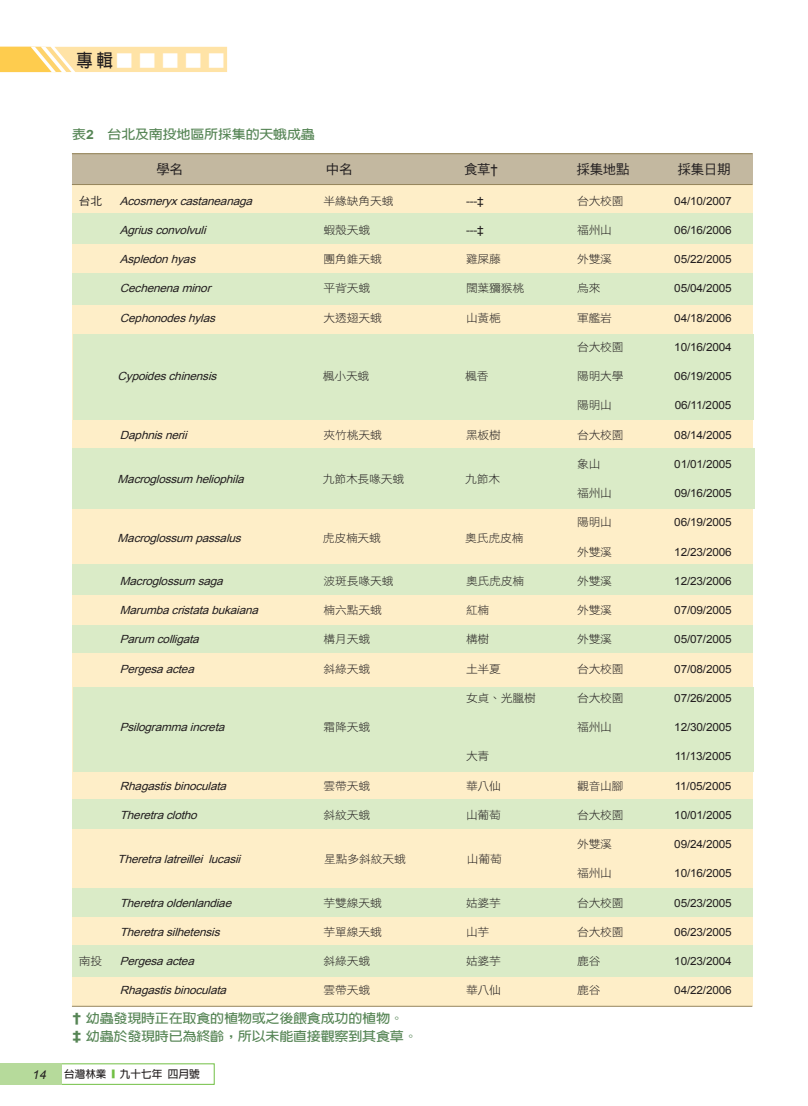
<style>
.page{position:relative;width:808px;height:1106px;background:#fff}
.page>*{position:absolute;margin:0;border:0;box-sizing:border-box;transform-origin:0 0}
.t1{font:700 14.4px "AR Hei B5";color:#fff}
.表格內-標題{font:13.35px "DF Hei Std W5";letter-spacing:-.015em;color:#231f20}
.表格標題{font:700 12.75px "AR Hei B5";letter-spacing:-.015em;color:#568555;scale:1.1 1}
.t2{font:italic 12.15px "Arial";color:#231f20}
.表格內-內文{font:italic 11.25px "Arial";color:#231f20;scale:1.05 1}
.表格內-內文-2{font:11.25px "Arial";letter-spacing:-.015em;color:#231f20;scale:1.05 1}
.表格內-內文-3{font:11.25px "DF Hei Std W3";letter-spacing:-.015em;color:#231f20;scale:1.05 1}
.表格內-內文-4{font:11.25px "DF Hei Std W5";color:#231f20;scale:1.05 1}
.t3{font:700 10.65px "AR Hei B5";color:#231f20}
.s1{font-size:18px;color:#231f20}
.s2{font-family:"Arial"}
.s3{font-family:"Arial";font-weight:900}
.s4{color:#71bf44}
</style>
<div class="page">
<div style="left:0;top:1063px;width:62px;height:21px;background:#b6da9b"></div>
<svg style="left:0;top:47px;width:227px;height:25px;background:#fedf98"></svg>
<div style="left:72px;top:160px;width:680px;height:846px;background:#feeec8"></div>
<div style="left:72px;top:153px;width:680px;height:31px;background:#c3b8a0"></div>
<hr style="left:72px;top:184px;width:680px;height:1px;background:#96855c">
<hr style="left:72px;top:153px;width:680px;height:1px;background:#96855c">
<div style="left:72px;top:213px;width:680px;height:31px;background:#daebc7"></div>
<div style="left:72px;top:273px;width:680px;height:32px;background:#daebc7"></div>
<div style="left:72px;top:449px;width:682px;height:60px;background:#daebc7"></div>
<div style="left:72px;top:565px;width:681px;height:30px;background:#daebc7"></div>
<div style="left:72px;top:625px;width:680px;height:28px;background:#daebc7"></div>
<div style="left:72px;top:799px;width:681px;height:30px;background:#daebc7"></div>
<div style="left:72px;top:945px;width:681px;height:32px;background:#daebc7"></div>
<div style="left:72px;top:888px;width:681px;height:29px;background:#daebc7"></div>
<hr style="left:72px;top:1006px;width:680px;height:1px;background:#96855c">
<div style="left:73px;top:334px;width:680px;height:86px;background:#daebc7"></div>
<div style="left:73px;top:687px;width:680px;height:85px;background:#daebc7"></div>
<p class="t1" style="left:77px;top:53px;width:149px"><span class="s1">專輯</span>█████</p>
<p class="表格標題" style="left:72px;top:128px;width:222px">表<span class="s2">2</span> 台北及南投地區所採集的天蛾成蟲</p>
<p class="表格內-標題" style="left:156px;top:162px;width:28px">學名</p>
<p class="表格內-標題" style="left:326px;top:162px;width:28px">中名</p>
<p class="表格內-標題" style="left:464px;top:162px;width:35px">食草<span class="s2">†</span></p>
<p class="表格內-標題" style="left:576px;top:162px;width:54px">採集地點</p>
<p class="表格內-標題" style="left:677px;top:162px;width:54px">採集日期</p>
<p class="表格內-內文-4" style="left:79px;top:194px;width:24px">台北</p>
<p class="表格內-內文" style="left:120px;top:193px;width:131px">Acosmeryx castaneanaga</p>
<p class="表格內-內文-3" style="left:323px;top:194px;width:68px">半緣缺角天蛾</p>
<p class="表格內-內文-2" style="left:466px;top:193px;width:18px">---‡</p>
<p class="表格內-內文-3" style="left:577px;top:194px;width:46px">台大校園</p>
<p class="表格內-內文-2" style="left:674px;top:193px;width:56px">04/10/2007</p>
<p class="表格內-內文" style="left:120px;top:222px;width:87px">Agrius convolvuli</p>
<p class="表格內-內文-3" style="left:323px;top:224px;width:46px">蝦殼天蛾</p>
<p class="表格內-內文-2" style="left:466px;top:222px;width:18px">---‡</p>
<p class="表格內-內文-3" style="left:577px;top:224px;width:35px">福州山</p>
<p class="表格內-內文-2" style="left:674px;top:222px;width:56px">06/16/2006</p>
<p class="表格內-內文" style="left:120px;top:252px;width:77px">Aspledon hyas</p>
<p class="表格內-內文-3" style="left:323px;top:253px;width:57px">團角錐天蛾</p>
<p class="表格內-內文-3" style="left:466px;top:253px;width:35px">雞屎藤</p>
<p class="表格內-內文-3" style="left:577px;top:253px;width:35px">外雙溪</p>
<p class="表格內-內文-2" style="left:674px;top:252px;width:56px">05/22/2005</p>
<p class="表格內-內文" style="left:120px;top:281px;width:92px">Cechenena minor</p>
<p class="表格內-內文-3" style="left:323px;top:282px;width:46px">平背天蛾</p>
<p class="表格內-內文-3" style="left:466px;top:282px;width:57px">闊葉獼猴桃</p>
<p class="表格內-內文-3" style="left:577px;top:282px;width:24px">烏來</p>
<p class="表格內-內文-2" style="left:674px;top:281px;width:56px">05/04/2005</p>
<p class="表格內-內文" style="left:120px;top:310px;width:96px">Cephonodes hylas</p>
<p class="表格內-內文-3" style="left:323px;top:311px;width:57px">大透翅天蛾</p>
<p class="表格內-內文-3" style="left:466px;top:311px;width:35px">山黃梔</p>
<p class="表格內-內文-3" style="left:577px;top:311px;width:35px">軍艦岩</p>
<p class="表格內-內文-2" style="left:674px;top:310px;width:56px">04/18/2006</p>
<p class="表格內-內文-3" style="left:577px;top:341px;width:46px">台大校園</p>
<p class="表格內-內文-2" style="left:674px;top:339px;width:56px">10/16/2004</p>
<p class="表格內-內文-3" style="left:577px;top:370px;width:46px">陽明大學</p>
<p class="表格內-內文-2" style="left:674px;top:369px;width:56px">06/19/2005</p>
<p class="表格內-內文-3" style="left:577px;top:399px;width:35px">陽明山</p>
<p class="表格內-內文-2" style="left:675px;top:398px;width:55px">06/11/2005</p>
<p class="表格內-內文" style="left:120px;top:427px;width:69px">Daphnis nerii</p>
<p class="表格內-內文-3" style="left:323px;top:428px;width:57px">夾竹桃天蛾</p>
<p class="表格內-內文-3" style="left:466px;top:428px;width:35px">黑板樹</p>
<p class="表格內-內文-3" style="left:577px;top:428px;width:46px">台大校園</p>
<p class="表格內-內文-2" style="left:674px;top:427px;width:56px">08/14/2005</p>
<p class="表格內-內文-3" style="left:577px;top:458px;width:24px">象山</p>
<p class="表格內-內文-2" style="left:674px;top:456px;width:56px">01/01/2005</p>
<p class="表格內-內文-3" style="left:577px;top:487px;width:35px">福州山</p>
<p class="表格內-內文-2" style="left:674px;top:486px;width:56px">09/16/2005</p>
<p class="表格內-內文-3" style="left:577px;top:516px;width:35px">陽明山</p>
<p class="表格內-內文-2" style="left:674px;top:515px;width:56px">06/19/2005</p>
<p class="表格內-內文-3" style="left:577px;top:545px;width:35px">外雙溪</p>
<p class="表格內-內文-2" style="left:674px;top:544px;width:56px">12/23/2006</p>
<p class="表格內-內文" style="left:120px;top:573px;width:103px">Macroglossum saga</p>
<p class="表格內-內文-3" style="left:323px;top:574px;width:68px">波斑長喙天蛾</p>
<p class="表格內-內文-3" style="left:466px;top:574px;width:57px">奧氏虎皮楠</p>
<p class="表格內-內文-3" style="left:577px;top:574px;width:35px">外雙溪</p>
<p class="表格內-內文-2" style="left:674px;top:573px;width:56px">12/23/2006</p>
<p class="表格內-內文" style="left:120px;top:602px;width:137px">Marumba cristata bukaiana</p>
<p class="表格內-內文-3" style="left:323px;top:604px;width:57px">楠六點天蛾</p>
<p class="表格內-內文-3" style="left:466px;top:604px;width:24px">紅楠</p>
<p class="表格內-內文-3" style="left:577px;top:604px;width:35px">外雙溪</p>
<p class="表格內-內文-2" style="left:674px;top:602px;width:56px">07/09/2005</p>
<p class="表格內-內文" style="left:120px;top:632px;width:80px">Parum colligata</p>
<p class="表格內-內文-3" style="left:323px;top:633px;width:46px">構月天蛾</p>
<p class="表格內-內文-3" style="left:466px;top:633px;width:24px">構樹</p>
<p class="表格內-內文-3" style="left:577px;top:633px;width:35px">外雙溪</p>
<p class="表格內-內文-2" style="left:674px;top:632px;width:56px">05/07/2005</p>
<p class="表格內-內文" style="left:120px;top:661px;width:76px">Pergesa actea</p>
<p class="表格內-內文-3" style="left:323px;top:662px;width:46px">斜綠天蛾</p>
<p class="表格內-內文-3" style="left:466px;top:662px;width:35px">土半夏</p>
<p class="表格內-內文-3" style="left:577px;top:662px;width:46px">台大校園</p>
<p class="表格內-內文-2" style="left:674px;top:661px;width:56px">07/08/2005</p>
<p class="表格內-內文-3" style="left:466px;top:691px;width:68px">女貞、光臘樹</p>
<p class="表格內-內文-3" style="left:577px;top:691px;width:46px">台大校園</p>
<p class="表格內-內文-2" style="left:674px;top:690px;width:56px">07/26/2005</p>
<p class="表格內-內文" style="left:120px;top:719px;width:105px">Psilogramma increta</p>
<p class="表格內-內文-3" style="left:323px;top:721px;width:46px">霜降天蛾</p>
<p class="表格內-內文-3" style="left:577px;top:721px;width:35px">福州山</p>
<p class="表格內-內文-2" style="left:674px;top:719px;width:56px">12/30/2005</p>
<p class="表格內-內文-3" style="left:466px;top:750px;width:24px">大青</p>
<p class="表格內-內文-2" style="left:675px;top:749px;width:55px">11/13/2005</p>
<p class="表格內-內文" style="left:120px;top:778px;width:107px">Rhagastis binoculata</p>
<p class="表格內-內文-3" style="left:323px;top:779px;width:46px">雲帶天蛾</p>
<p class="表格內-內文-3" style="left:466px;top:779px;width:35px">華八仙</p>
<p class="表格內-內文-3" style="left:577px;top:779px;width:46px">觀音山腳</p>
<p class="表格內-內文-2" style="left:675px;top:778px;width:55px">11/05/2005</p>
<p class="表格內-內文" style="left:120px;top:807px;width:79px">Theretra clotho</p>
<p class="表格內-內文-3" style="left:323px;top:808px;width:46px">斜紋天蛾</p>
<p class="表格內-內文-3" style="left:466px;top:808px;width:35px">山葡萄</p>
<p class="表格內-內文-3" style="left:577px;top:808px;width:46px">台大校園</p>
<p class="表格內-內文-2" style="left:674px;top:807px;width:56px">10/01/2005</p>
<p class="表格內-內文-3" style="left:577px;top:838px;width:35px">外雙溪</p>
<p class="表格內-內文-2" style="left:674px;top:836px;width:56px">09/24/2005</p>
<p class="表格內-內文-3" style="left:577px;top:867px;width:35px">福州山</p>
<p class="表格內-內文-2" style="left:674px;top:866px;width:56px">10/16/2005</p>
<p class="表格內-內文" style="left:120px;top:895px;width:111px">Theretra oldenlandiae</p>
<p class="表格內-內文-3" style="left:323px;top:896px;width:57px">芋雙線天蛾</p>
<p class="表格內-內文-3" style="left:466px;top:896px;width:35px">姑婆芋</p>
<p class="表格內-內文-3" style="left:577px;top:896px;width:46px">台大校園</p>
<p class="表格內-內文-2" style="left:674px;top:895px;width:56px">05/23/2005</p>
<p class="表格內-內文" style="left:120px;top:924px;width:100px">Theretra silhetensis</p>
<p class="表格內-內文-3" style="left:323px;top:925px;width:57px">芋單線天蛾</p>
<p class="表格內-內文-3" style="left:466px;top:925px;width:24px">山芋</p>
<p class="表格內-內文-3" style="left:577px;top:925px;width:46px">台大校園</p>
<p class="表格內-內文-2" style="left:674px;top:924px;width:56px">06/23/2005</p>
<p class="表格內-內文-3" style="left:79px;top:954px;width:24px">南投</p>
<p class="表格內-內文" style="left:120px;top:953px;width:76px">Pergesa actea</p>
<p class="表格內-內文-3" style="left:323px;top:954px;width:46px">斜綠天蛾</p>
<p class="表格內-內文-3" style="left:466px;top:954px;width:35px">姑婆芋</p>
<p class="表格內-內文-3" style="left:577px;top:954px;width:24px">鹿谷</p>
<p class="表格內-內文-2" style="left:674px;top:953px;width:56px">10/23/2004</p>
<p class="表格內-內文" style="left:120px;top:983px;width:107px">Rhagastis binoculata</p>
<p class="表格內-內文-3" style="left:323px;top:984px;width:46px">雲帶天蛾</p>
<p class="表格內-內文-3" style="left:466px;top:984px;width:35px">華八仙</p>
<p class="表格內-內文-3" style="left:577px;top:984px;width:24px">鹿谷</p>
<p class="表格內-內文-2" style="left:674px;top:983px;width:56px">04/22/2006</p>
<p class="表格內-內文" style="left:118px;top:369px;width:99px">Cypoides chinensis</p>
<p class="表格內-內文-3" style="left:323px;top:370px;width:46px">楓小天蛾</p>
<p class="表格內-內文-3" style="left:465px;top:370px;width:24px">楓香</p>
<p class="表格內-內文" style="left:118px;top:471px;width:125px">Macroglossum heliophila</p>
<p class="表格內-內文-3" style="left:323px;top:472px;width:79px">九節木長喙天蛾</p>
<p class="表格內-內文-3" style="left:465px;top:472px;width:35px">九節木</p>
<p class="表格內-內文" style="left:118px;top:530px;width:123px">Macroglossum passalus</p>
<p class="表格內-內文-3" style="left:323px;top:531px;width:57px">虎皮楠天蛾</p>
<p class="表格內-內文-3" style="left:465px;top:531px;width:57px">奧氏虎皮楠</p>
<p class="表格內-內文" style="left:118px;top:851px;width:122px">Theretra latreillei lucasii</p>
<p class="表格內-內文-3" style="left:324px;top:852px;width:79px">星點多斜紋天蛾</p>
<p class="表格內-內文-3" style="left:467px;top:852px;width:35px">山葡萄</p>
<p class="表格標題" style="left:72px;top:1011px;width:303px"><span class="s3">†</span> 幼蟲發現時正在取食的植物或之後餵食成功的植物。</p>
<p class="表格標題" style="left:72px;top:1029px;width:315px"><span class="s3">‡</span> 幼蟲於發現時已為終齡，所以未能直接觀察到其食草。</p>
<p class="t2" style="left:33px;top:1066px;width:15px">14</p>
<p class="t3" style="left:64px;top:1068px;width:137px">台灣林業 <span class="s4">■</span> 九十七年 四月號</p>
</div>
